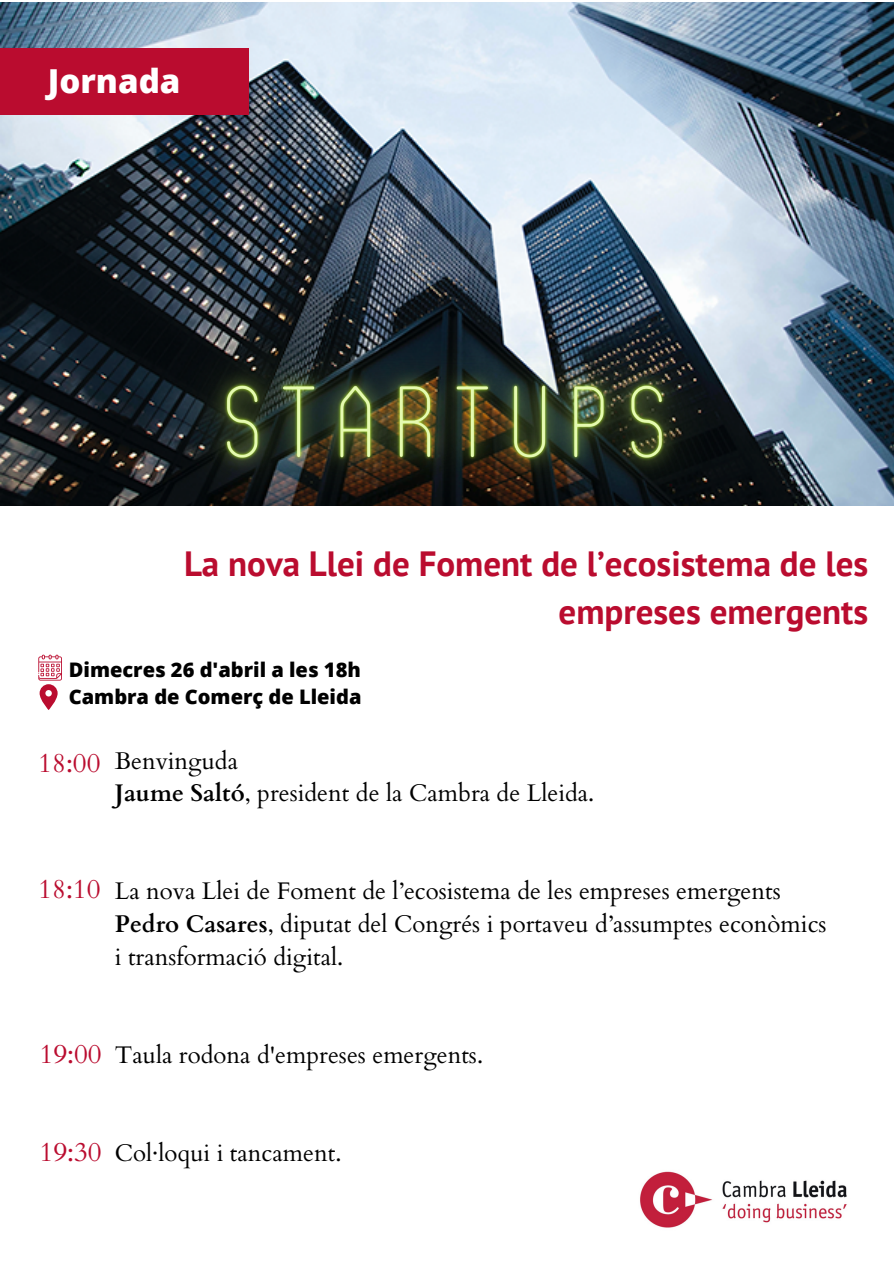
<style>
.page{position:relative;width:894px;height:1264px;background:#fff}
.page>*{position:absolute;margin:0;border:0;box-sizing:border-box;transform-origin:0 0}
.t1{font:700 34.95px/48.4px "PT Sans";color:#ba0c2f;text-align:right}
.t2{font:800 33px "Open Sans";color:#fff}
.t3{font:27px "Cardo";color:#ba0c2f}
.t4{font:24px/32.7px "Cardo";color:#000}
.t5{font:800 20.1px/27px "Open Sans";color:#000}
.s1{font-weight:700}
</style>
<div class="page">
<img style="left:0;top:3px;width:893px;height:502px">
<div style="left:0;top:48px;width:248px;height:67px;background:#ba0c2f"></div>
<img style="left:640px;top:1171px;width:207px;height:57px">
<svg style="left:38px;top:654px;width:24px;height:56px"></svg>
<img style="left:121px;top:279px;width:674px;height:227px">
<h2 class="t2" style="left:48px;top:58px;width:134px">Jornada</h2>
<h1 class="t1" style="left:184px;top:539px;width:685px">La nova Llei de Foment de l’ecosistema de les empreses emergents</h1>
<p class="t5" style="left:69px;top:656px;width:294px">Dimecres 26 d'abril a les 18h<br>Cambra de Comerç de Lleida</p>
<p class="t3" style="left:38px;top:745px;width:64px">18:00</p>
<p class="t4" style="left:115px;top:744px;width:481px">Benvinguda<br><span class="s1">Jaume Saltó</span>, president de la Cambra de Lleida.</p>
<p class="t3" style="left:38px;top:870px;width:64px">18:10</p>
<p class="t4" style="left:115px;top:875px;width:713px">La nova Llei de Foment de l’ecosistema de les empreses emergents<br><span class="s1">Pedro Casares</span>, diputat del Congrés i portaveu d’assumptes econòmics i transformació digital.</p>
<p class="t3" style="left:40px;top:1036px;width:64px">19:00</p>
<p class="t4" style="left:115px;top:1038px;width:369px">Taula rodona d'empreses emergents.</p>
<p class="t3" style="left:40px;top:1134px;width:64px">19:30</p>
<p class="t4" style="left:115px;top:1136px;width:228px">Col·loqui i tancament.</p>
</div>
